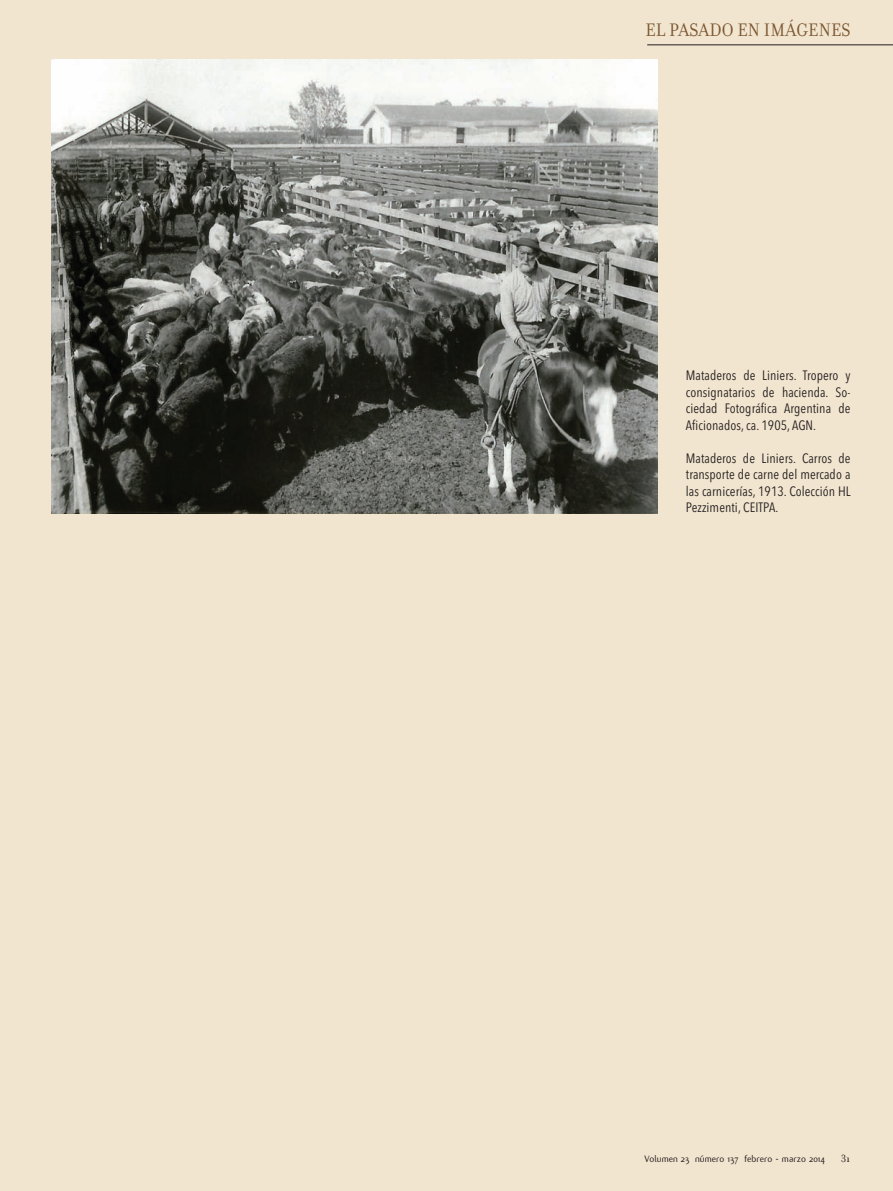
<style>
.page{position:relative;width:893px;height:1191px;background:#f2e5cf}
.page>*{position:absolute;margin:0;border:0;box-sizing:border-box;transform-origin:0 0}
.t1{font:19.5px "Filosofia";letter-spacing:.01em;color:#7b5732;scale:.95 1}
.t2{font:condensed 13.5px/16.5px "Avenir Next LT Pro";letter-spacing:.005em;color:#231f20;text-align:justify}
.t3{font:11.25px "Filosofia";color:#231f20}
.t4{font:10.2px "Flux";color:#231f20}
</style>
<div class="page">
<img style="left:51px;top:60px;width:606px;height:453px">
<hr style="left:647px;top:45px;width:246px;height:1px;background:#231f20">
<h1 class="t1" style="left:645px;top:19px;width:217px">EL PASADO EN IMÁGENES</h1>
<p class="t2" style="left:686px;top:367px;width:166px">Mataderos de Liniers. Tropero y consignatarios de hacienda. So&shy;ciedad Fotográfica Argentina de Aficionados, ca. 1905, AGN.</p>
<p class="t2" style="left:686px;top:450px;width:166px">Mataderos de Liniers. Carros de transporte de carne del mercado a las carnicerías, 1913. Colección HL Pezzimenti, CEITPA.</p>
<p class="t4" style="left:645px;top:1153px;width:182px">Volumen 23 número 137 febrero - marzo 2014</p>
<p class="t3" style="left:841px;top:1152px;width:11px">31</p>
</div>
